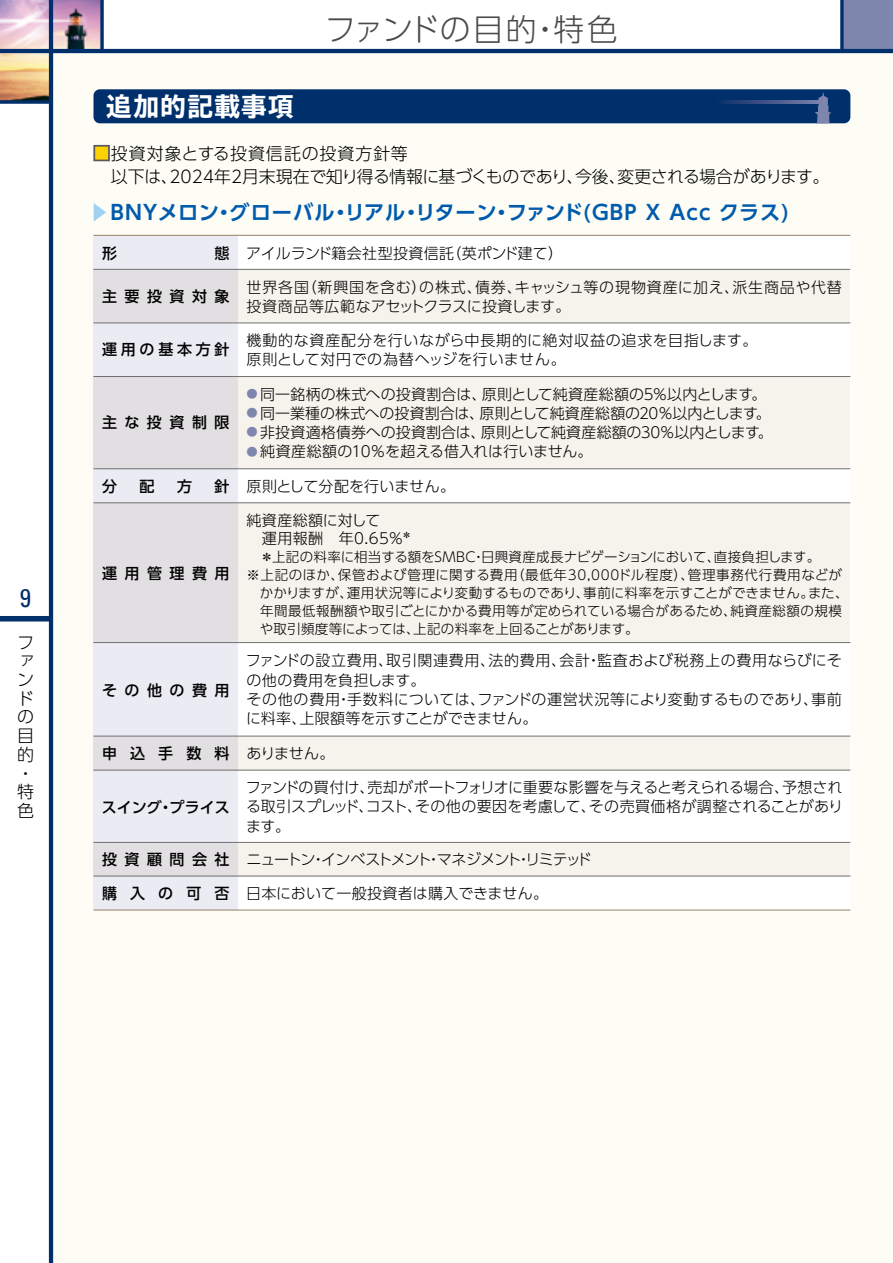
<style>
.page{position:relative;width:893px;height:1263px;background:#fff}
.page>*{position:absolute;margin:0;border:0;box-sizing:border-box;transform-origin:0 0}
.t1{font:300 30.9px "UD Shin Go Pro";letter-spacing:.005em;color:#4c4948}
.t2{font:700 expanded 25.5px "TBUD Go Std";letter-spacing:.06em;color:#fff}
.t3{font:condensed 25.5px "Univers";color:#00306b}
.t4{font:700 20.25px "UD Shin Go Pro De";letter-spacing:.025em;color:#005bac}
.t5{font:300 16.95px/18.8px "UD Shin Go Pro";letter-spacing:-.005em;color:#000}
.t6{font:300 15px/19.2px "UD Shin Go Pro";letter-spacing:.01em;color:#000}
.t7{font:300 15px/19.2px "UD Shin Go Pro";letter-spacing:.04em;color:#000}
.t8{font:300 15px/19.2px "UD Shin Go Pro";letter-spacing:.045em;color:#000}
.t9{font:300 15px "UD Shin Go Pro";letter-spacing:-.075em;color:#000}
.t10{font:500 15px "UD Shin Go Pro";letter-spacing:.5em;color:#000}
.t11{font:500 15px "UD Shin Go Pro";letter-spacing:.005em;color:#000}
.t12{font:500 15px "UD Shin Go Pro";letter-spacing:.25em;color:#000}
.t13{font:300 13.5px "UD Shin Go Pro";letter-spacing:.02em;color:#000}
.t14{font:300 13.5px "UD Shin Go Pro";letter-spacing:.05em;color:#000}
.t15{font:300 13.5px "UD Shin Go Pro";letter-spacing:-.005em;color:#000}
.s1{color:#fdd000}
.s2{color:#a0d2f2}
.s3{font-weight:500}
.s4{font-size:11.25px;color:#7e86ae}
</style>
<div class="page">
<img style="left:0;top:0;width:100px;height:100px">
<div style="left:842px;top:0;width:51px;height:51px;background:#7e86ae"></div>
<hr style="left:892px;top:0;width:1px;height:51px;background:#5374b8">
<svg style="left:840px;top:0;width:4px;height:49px"></svg>
<div style="left:51px;top:51px;width:842px;height:1212px;background:#fdfcf5"></div>
<div style="left:0;top:616px;width:51px;height:5px;background:#00306b"></div>
<hr style="left:49px;top:0;width:4px;height:1263px;background:#00306b">
<hr style="left:0;top:49px;width:893px;height:4px;background:#00306b">
<svg style="left:0;top:100px;width:49px;height:4px"></svg>
<svg style="left:100px;top:0;width:4px;height:49px"></svg>
<div style="left:93px;top:89px;width:757px;height:34px;background:#00306b;border-radius:6px"></div>
<svg style="left:744px;top:91px;width:106px;height:32px"></svg>
<svg style="left:722px;top:101px;width:99px;height:2px"></svg>
<div style="left:94px;top:235px;width:144px;height:675px;background:#eaebf3"></div>
<div style="left:238px;top:235px;width:612px;height:675px;background:#fff"></div>
<div style="left:94px;top:269px;width:756px;height:54px;background:linear-gradient(to right,#e8e6e5,#fcf8f0)"></div>
<div style="left:94px;top:376px;width:756px;height:93px;background:linear-gradient(to right,#e8e6e5,#fcf8f0)"></div>
<hr style="left:94px;top:235px;width:756px;height:1px;background:#9d8771">
<div style="left:94px;top:503px;width:756px;height:139px;background:linear-gradient(to right,#e8e6e5,#fcf8f0)"></div>
<div style="left:94px;top:736px;width:756px;height:34px;background:linear-gradient(to right,#e8e6e5,#fcf8f0)"></div>
<div style="left:94px;top:842px;width:756px;height:34px;background:linear-gradient(to right,#e8e6e5,#fcf8f0)"></div>
<div style="left:93px;top:145px;width:17px;height:16px;border:2px solid #595757"></div>
<hr style="left:94px;top:909px;width:756px;height:1px;background:#9d8771">
<hr style="left:94px;top:269px;width:756px;height:1px;background:#727171">
<hr style="left:94px;top:323px;width:756px;height:1px;background:#727171">
<hr style="left:94px;top:376px;width:756px;height:1px;background:#727171">
<hr style="left:94px;top:468px;width:756px;height:1px;background:#727171">
<hr style="left:94px;top:502px;width:756px;height:1px;background:#727171">
<hr style="left:94px;top:642px;width:756px;height:1px;background:#727171">
<hr style="left:94px;top:736px;width:756px;height:1px;background:#727171">
<hr style="left:94px;top:770px;width:756px;height:1px;background:#727171">
<hr style="left:94px;top:842px;width:756px;height:1px;background:#727171">
<hr style="left:94px;top:876px;width:756px;height:1px;background:#727171">
<h2 class="t3" style="left:20px;top:582px;width:13px">9</h2>
<p class="t5" style="left:17px;top:632px;width:18px">ファンドの目的・特色</p>
<h1 class="t1" style="left:325px;top:4px;width:295px">ファンドの目的・特色</h1>
<h2 class="t2" style="left:106px;top:92px;width:189px">追加的記載事項</h2>
<p class="t5" style="left:111px;top:141px;width:720px;line-height:23.5px;text-indent:-18px"><span class="s1">■</span>投資対象とする投資信託の投資方針等<br>以下は、2024年2月末現在で知り得る情報に基づくものであり、今後、変更される場合があります。</p>
<h3 class="t4" style="left:89px;top:196px;width:701px"><span class="s2">▶</span>ＢＮＹメロン・グローバル・リアル・リターン・ファンド(GBP X Acc クラス)</h3>
<p class="t10" style="left:102px;top:241px;width:16px">形</p>
<p class="t6" style="left:215px;top:243px;width:350px"><span class="s3">態</span> アイルランド籍会社型投資信託（英ポンド建て）</p>
<p class="t10" style="left:102px;top:284px;width:129px">主要投資対象</p>
<p class="t7" style="left:247px;top:277px;width:597px">世界各国（新興国を含む）の株式、債券、キャッシュ等の現物資産に加え、派生商品や代替投資商品等広範なアセットクラスに投資します。</p>
<p class="t12" style="left:102px;top:338px;width:129px">運用の基本方針</p>
<p class="t8" style="left:247px;top:330px;width:512px">機動的な資産配分を行いながら中長期的に絶対収益の追求を目指します。原則として対円での為替ヘッジを行いません。</p>
<p class="t10" style="left:102px;top:410px;width:129px">主な投資制限</p>
<p class="t6" style="left:247px;top:384px;width:521px"><span class="s4">●</span> 同一銘柄の株式への投資割合は、原則として純資産総額の5％以内とします。</p>
<p class="t6" style="left:247px;top:403px;width:526px"><span class="s4">●</span> 同一業種の株式への投資割合は、原則として純資産総額の20％以内とします。</p>
<p class="t6" style="left:247px;top:422px;width:528px"><span class="s4">●</span> 非投資適格債券への投資割合は、原則として純資産総額の30％以内とします。</p>
<p class="t6" style="left:247px;top:441px;width:347px"><span class="s4">●</span> 純資産総額の10％を超える借入れは行いません。</p>
<p class="t10" style="left:102px;top:474px;width:16px">分</p>
<p class="t10" style="left:140px;top:474px;width:16px">配</p>
<p class="t10" style="left:177px;top:474px;width:16px">方</p>
<p class="t6" style="left:215px;top:476px;width:242px"><span class="s3">針</span> 原則として分配を行いません。</p>
<p class="t10" style="left:102px;top:561px;width:129px">運用管理費用</p>
<p class="t6" style="left:247px;top:510px;width:167px;line-height:18px">純資産総額に対して　　運用報酬　年0.65％<sup>＊</sup></p>
<p class="t13" style="left:260px;top:545px;width:562px">＊上記の料率に相当する額をSMBC・日興資産成長ナビゲーションにおいて、直接負担します。</p>
<p class="t14" style="left:247px;top:563px;width:597px">※上記のほか、保管および管理に関する費用（最低年30,000ドル程度）、管理事務代行費用などが</p>
<p class="t13" style="left:260px;top:581px;width:590px">かかりますが、運用状況等により変動するものであり、事前に料率を示すことができません。また、</p>
<p class="t13" style="left:260px;top:599px;width:583px">年間最低報酬額や取引ごとにかかる費用等が定められている場合があるため、純資産総額の規模</p>
<p class="t15" style="left:260px;top:617px;width:381px">や取引頻度等によっては、上記の料率を上回ることがあります。</p>
<p class="t6" style="left:246px;top:650px;width:598px">ファンドの設立費用、取引関連費用、法的費用、会計・監査および税務上の費用ならびにその他の費用を負担します。<br>その他の費用・手数料については、ファンドの運営状況等により変動するものであり、事前に料率、上限額等を示すことができません。</p>
<p class="t6" style="left:102px;top:743px;width:234px"><span class="s3">申 込 手 数 料</span> ありません。</p>
<p class="t10" style="left:102px;top:678px;width:129px">その他の費用</p>
<p class="t6" style="left:246px;top:777px;width:599px;text-align:justify">ファンドの買付け、売却がポートフォリオに重要な影響を与えると考えられる場合、予想される取引スプレッド、コスト、その他の要因を考慮して、その売買価格が調整されることがあります。</p>
<p class="t9" style="left:102px;top:847px;width:491px"><span class="s3">投資顧問会社</span> ニュートン・インベストメント・マネジメント・リミテッド</p>
<p class="t11" style="left:102px;top:795px;width:130px">スイング・プライス</p>
<p class="t6" style="left:102px;top:883px;width:448px"><span class="s3">購 入 の 可 否</span> 日本において一般投資者は購入できません。</p>
</div>
